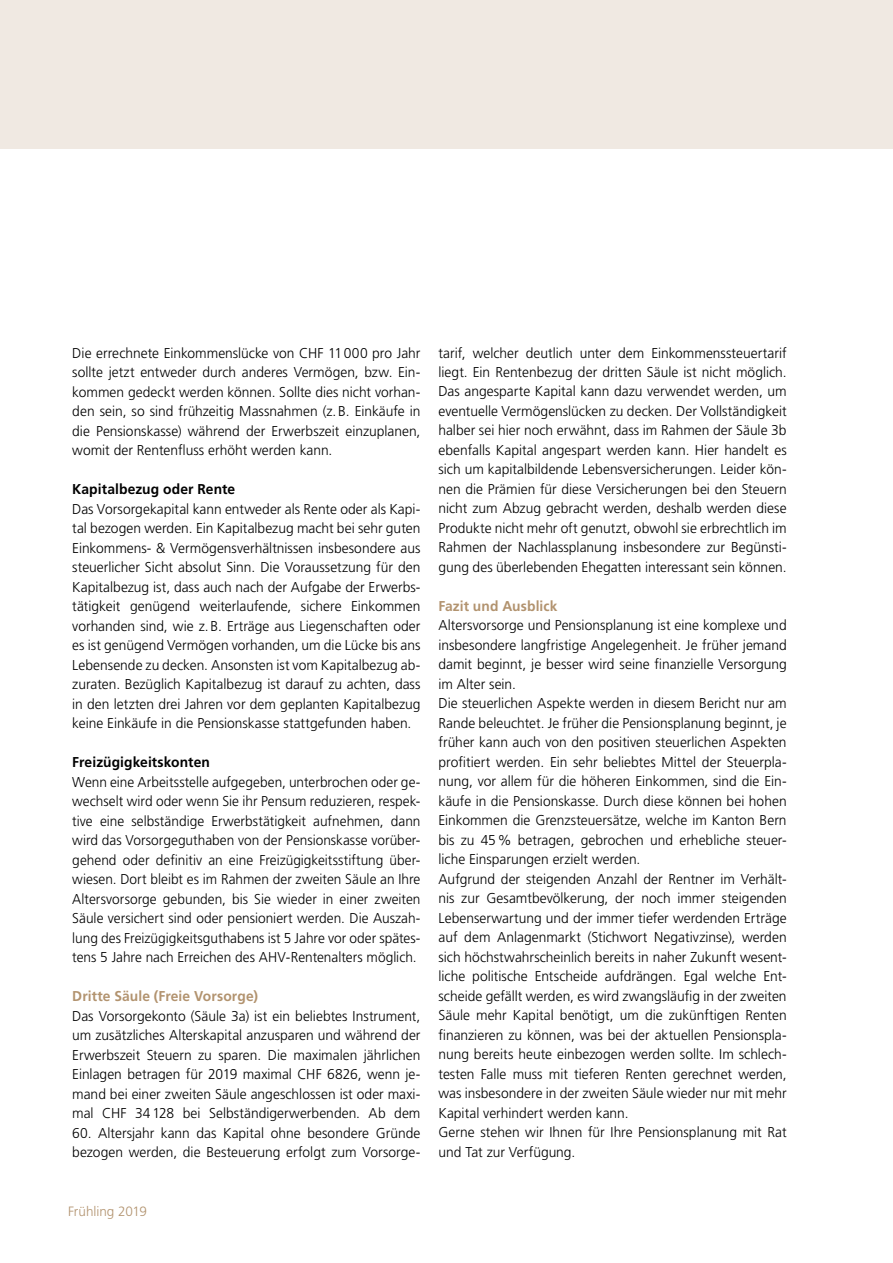
<style>
.page{position:relative;width:893px;height:1263px;background:#fff}
.page>*{position:absolute;margin:0;border:0;box-sizing:border-box;transform-origin:0 0}
.t1{font:300 14.25px/19.5px "Frutiger LT Std";color:#000;text-align:justify}
.t2{font:300 14.25px/19.5px "Frutiger LT Std";color:#000;text-align:justify;scale:.96 1}
.t3{font:700 14.25px "Frutiger LT Std";letter-spacing:.005em;color:#b2936f}
.t4{font:700 14.25px "Frutiger LT Std";letter-spacing:.005em;color:#000}
.t5{font:300 13.5px "Frutiger LT Std";letter-spacing:-.005em;color:#b2936f}
</style>
<div class="page">
<div style="left:0;top:0;width:893px;height:149px;background:#f0e9e2"></div>
<p class="t1" style="left:72px;top:343px;width:350px">Die errechnete Einkommenslücke von CHF 11 000 pro Jahr sollte jetzt entweder durch anderes Vermögen, bzw. Ein&shy;kommen gedeckt werden können. Sollte dies nicht vorhan&shy;den sein, so sind frühzeitig Massnahmen (z. B. Einkäufe in die Pensionskasse) während der Erwerbszeit einzuplanen, womit der Rentenfluss erhöht werden kann.</p>
<p class="t4" style="left:72px;top:481px;width:164px">Kapitalbezug oder Rente</p>
<p class="t1" style="left:72px;top:499px;width:350px">Das Vorsorgekapital kann entweder als Rente oder als Kapi&shy;tal bezogen werden. Ein Kapitalbezug macht bei sehr guten Einkommens- &amp; Vermögensverhältnissen insbesondere aus steuerlicher Sicht absolut Sinn. Die Voraussetzung für den Kapitalbezug ist, dass auch nach der Aufgabe der Erwerbs&shy;tätigkeit genügend weiterlaufende, sichere Einkommen vorhanden sind, wie z. B. Erträge aus Liegenschaften oder es ist genügend Vermögen vorhanden, um die Lücke bis ans Lebensende zu decken. Ansonsten ist vom Kapitalbezug ab&shy;zuraten. Bezüglich Kapitalbezug ist darauf zu achten, dass in den letzten drei Jahren vor dem geplanten Kapitalbezug keine Einkäufe in die Pensionskasse stattgefunden haben.</p>
<p class="t4" style="left:72px;top:754px;width:139px">Freizügigkeitskonten</p>
<p class="t2" style="left:72px;top:772px;width:364px">Wenn eine Arbeitsstelle aufgegeben, unterbrochen oder ge&shy;wechselt wird oder wenn Sie ihr Pensum reduzieren, respek&shy;tive eine selbständige Erwerbstätigkeit aufnehmen, dann wird das Vorsorgeguthaben von der Pensionskasse vorüber&shy;gehend oder definitiv an eine Freizügigkeitsstiftung über&shy;wiesen. Dort bleibt es im Rahmen der zweiten Säule an Ihre Altersvorsorge gebunden, bis Sie wieder in einer zweiten Säule versichert sind oder pensioniert werden. Die Auszah&shy;lung des Freizügigkeitsguthabens ist 5 Jahre vor oder spätes&shy;tens 5 Jahre nach Erreichen des AHV-Rentenalters möglich.</p>
<p class="t3" style="left:72px;top:988px;width:187px">Dritte Säule (Freie Vorsorge)</p>
<p class="t1" style="left:72px;top:1006px;width:350px">Das Vorsorgekonto (Säule 3a) ist ein beliebtes Instrument, um zusätzliches Alterskapital anzusparen und während der Erwerbszeit Steuern zu sparen. Die maximalen jährlichen Einlagen betragen für 2019 maximal CHF 6826, wenn je&shy;mand bei einer zweiten Säule angeschlossen ist oder maxi&shy;mal CHF 34 128 bei Selbständigerwerbenden. Ab dem</p>
<p class="t1" style="left:72px;top:1123px;width:350px">60. Altersjahr kann das Kapital ohne besondere Gründe bezogen werden, die Besteuerung erfolgt zum Vorsorge-</p>
<p class="t5" style="left:68px;top:1203px;width:80px">Frühling 2019</p>
<p class="t1" style="left:438px;top:343px;width:350px">tarif, welcher deutlich unter dem Einkommenssteuertarif liegt. Ein Rentenbezug der dritten Säule ist nicht möglich.<br>Das angesparte Kapital kann dazu verwendet werden, um eventuelle Vermögenslücken zu decken. Der Vollständigkeit halber sei hier noch erwähnt, dass im Rahmen der Säule 3b ebenfalls Kapital angespart werden kann. Hier handelt es sich um kapitalbildende Lebensversicherungen. Leider kön&shy;nen die Prämien für diese Versicherungen bei den Steuern nicht zum Abzug gebracht werden, deshalb werden diese Produkte nicht mehr oft genutzt, obwohl sie erbrechtlich im Rahmen der Nachlassplanung insbesondere zur Begünsti&shy;gung des überlebenden Ehegatten interessant sein können.</p>
<p class="t3" style="left:438px;top:598px;width:120px">Fazit und Ausblick</p>
<p class="t1" style="left:438px;top:616px;width:350px;text-align:left">Altersvorsorge und Pensionsplanung ist eine komplexe und insbesondere langfristige Angelegenheit. Je früher jemand damit beginnt, je besser wird seine finanzielle Versorgung im Alter sein.<br>Die steuerlichen Aspekte werden in diesem Bericht nur am Rande beleuchtet. Je früher die Pensionsplanung beginnt, je früher kann auch von den positiven steuerlichen Aspekten profitiert werden. Ein sehr beliebtes Mittel der Steuerpla&shy;nung, vor allem für die höheren Einkommen, sind die Ein&shy;käufe in die Pensionskasse. Durch diese können bei hohen Einkommen die Grenzsteuersätze, welche im Kanton Bern bis zu 45 % betragen, gebrochen und erhebliche steuer&shy;liche Einsparungen erzielt werden.<br>Aufgrund der steigenden Anzahl der Rentner im Verhält&shy;nis zur Gesamtbevölkerung, der noch immer steigenden Lebenserwartung und der immer tiefer werdenden Erträge auf dem Anlagenmarkt (Stichwort Negativzinse), werden sich höchstwahrscheinlich bereits in naher Zukunft wesent&shy;liche politische Entscheide aufdrängen. Egal welche Ent&shy;scheide gefällt werden, es wird zwangsläufig in der zweiten Säule mehr Kapital benötigt, um die zukünftigen Renten finanzieren zu können, was bei der aktuellen Pensionspla&shy;nung bereits heute einbezogen werden sollte. Im schlech&shy;testen Falle muss mit tieferen Renten gerechnet werden, was insbesondere in der zweiten Säule wieder nur mit mehr Kapital verhindert werden kann.<br>Gerne stehen wir Ihnen für Ihre Pensionsplanung mit Rat und Tat zur Verfügung.</p>
</div>
